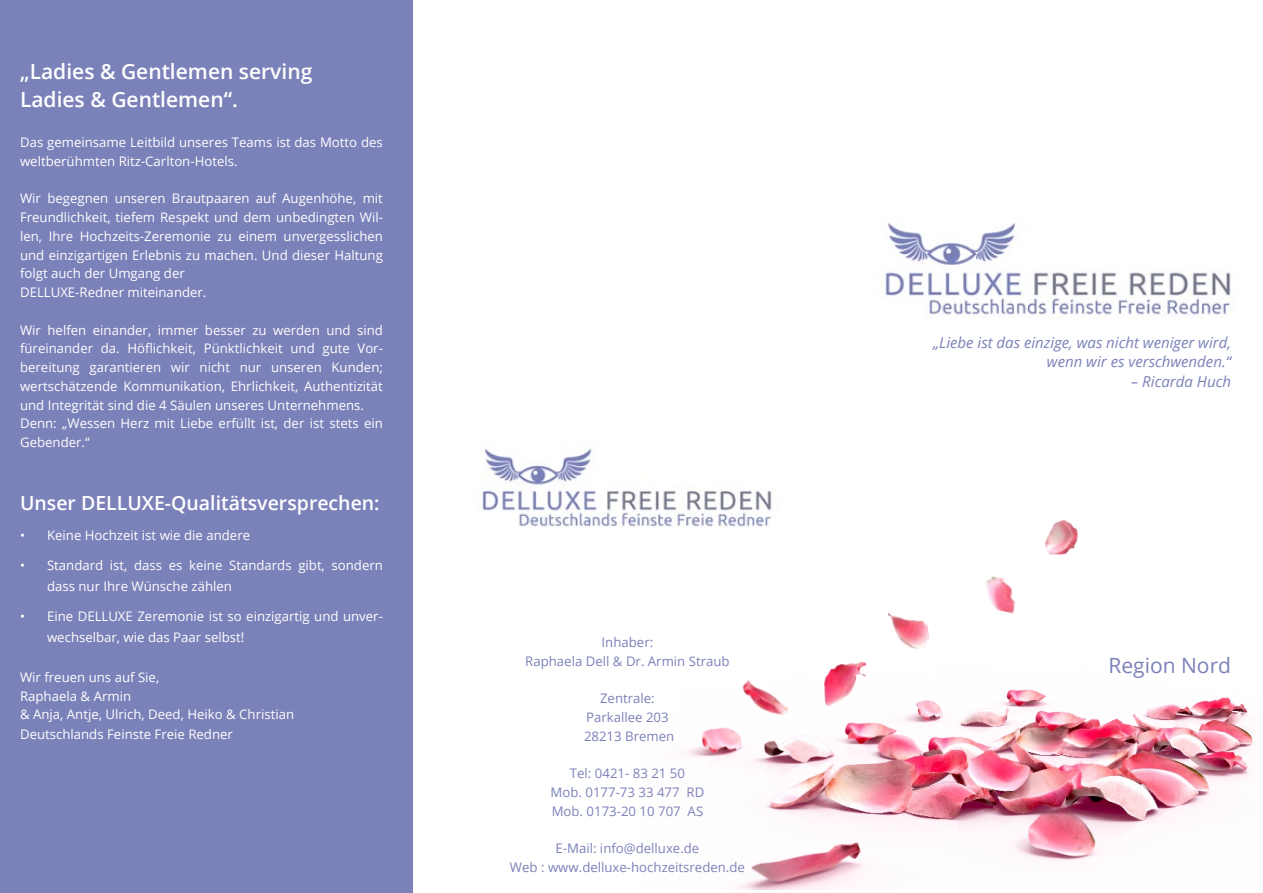
<style>
.page{position:relative;width:1263px;height:893px;background:#fff}
.page>*{position:absolute;margin:0;border:0;box-sizing:border-box;transform-origin:0 0}
.t1{font:600 21px/28.5px "Open Sans";color:#fff}
.t2{font:21px "Open Sans";color:#7b81b9}
.t3{font:600 19.5px "Open Sans";color:#fff}
.t4{font:italic 15px/19.5px "Open Sans";color:#7b81b9;text-align:right}
.t5{font:13.2px/18.8px "Open Sans";color:#fff}
.t6{font:13.2px/18.8px "Open Sans";color:#7b81b9;text-align:center}
</style>
<div class="page">
<div style="left:0;top:0;width:413px;height:893px;background:#7b81b9"></div>
<img style="left:885px;top:222px;width:346px;height:97px">
<img style="left:685px;top:679px;width:568px;height:211px">
<img style="left:888px;top:612px;width:42px;height:38px">
<img style="left:986px;top:576px;width:29px;height:38px">
<img style="left:1045px;top:520px;width:32px;height:34px">
<img style="left:825px;top:661px;width:41px;height:45px">
<img style="left:742px;top:679px;width:47px;height:43px">
<img style="left:482px;top:448px;width:290px;height:81px">
<h1 class="t1" style="left:20px;top:56px;width:294px">„Ladies &amp; Gentlemen serving<br>Ladies &amp; Gentlemen“.</h1>
<p class="t5" style="left:20px;top:133px;width:364px">Das gemeinsame Leitbild unseres Teams ist das Motto des weltberühmten Ritz-Carlton-Hotels.</p>
<p class="t5" style="left:20px;top:189px;width:364px">Wir begegnen unseren Brautpaaren auf Augenhöhe, mit Freundlichkeit, tiefem Respekt und dem unbedingten Wil&shy;len, Ihre Hochzeits-Zeremonie zu einem unvergesslichen und einzigartigen Erlebnis zu machen. Und dieser Haltung folgt auch der Umgang der<br>DELLUXE-Redner miteinander.</p>
<p class="t5" style="left:20px;top:320px;width:364px">Wir helfen einander, immer besser zu werden und sind füreinander da. Höflichkeit, Pünktlichkeit und gute Vor&shy;bereitung garantieren wir nicht nur unseren Kunden; wertschätzende Kommunikation, Ehrlichkeit, Authentizität und Integrität sind die 4 Säulen unseres Unternehmens.<br>Denn: „Wessen Herz mit Liebe erfüllt ist, der ist stets ein Gebender.“</p>
<h2 class="t3" style="left:20px;top:490px;width:361px">Unser DELLUXE-Qualitätsversprechen:</h2>
<p class="t5" style="left:20px;top:526px;width:232px">• Keine Hochzeit ist wie die andere</p>
<p class="t5" style="left:47px;top:554px;width:337px;line-height:21px;text-indent:-27px">• Standard ist, dass es keine Standards gibt, sondern dass nur Ihre Wünsche zählen</p>
<p class="t5" style="left:47px;top:605px;width:337px;line-height:21px;text-indent:-27px">• Eine DELLUXE Zeremonie ist so einzigartig und unver&shy;wechselbar, wie das Paar selbst!</p>
<p class="t5" style="left:20px;top:667px;width:276px">Wir freuen uns auf Sie,<br>Raphaela &amp; Armin<br>&amp; Anja, Antje, Ulrich, Deed, Heiko &amp; Christian<br>Deutschlands Feinste Freie Redner</p>
<p class="t6" style="left:525px;top:632px;width:206px">Inhaber:<br>Raphaela Dell &amp; Dr. Armin Straub</p>
<p class="t6" style="left:584px;top:689px;width:92px">Zentrale:<br>Parkallee 203<br>28213 Bremen</p>
<p class="t6" style="left:551px;top:763px;width:155px">Tel: 0421- 83 21 50<br>Mob. 0177-73 33 477 RD<br>Mob. 0173-20 10 707 AS</p>
<p class="t6" style="left:510px;top:838px;width:237px">E-Mail: info@delluxe.de<br>Web : www.delluxe-hochzeitsreden.de</p>
<p class="t4" style="left:933px;top:332px;width:300px">„Liebe ist das einzige, was nicht weniger wird, wenn wir es verschwenden.“</p>
<p class="t4" style="left:1131px;top:371px;width:101px">– Ricarda Huch</p>
<h1 class="t2" style="left:1108px;top:651px;width:124px">Region Nord</h1>
</div>
